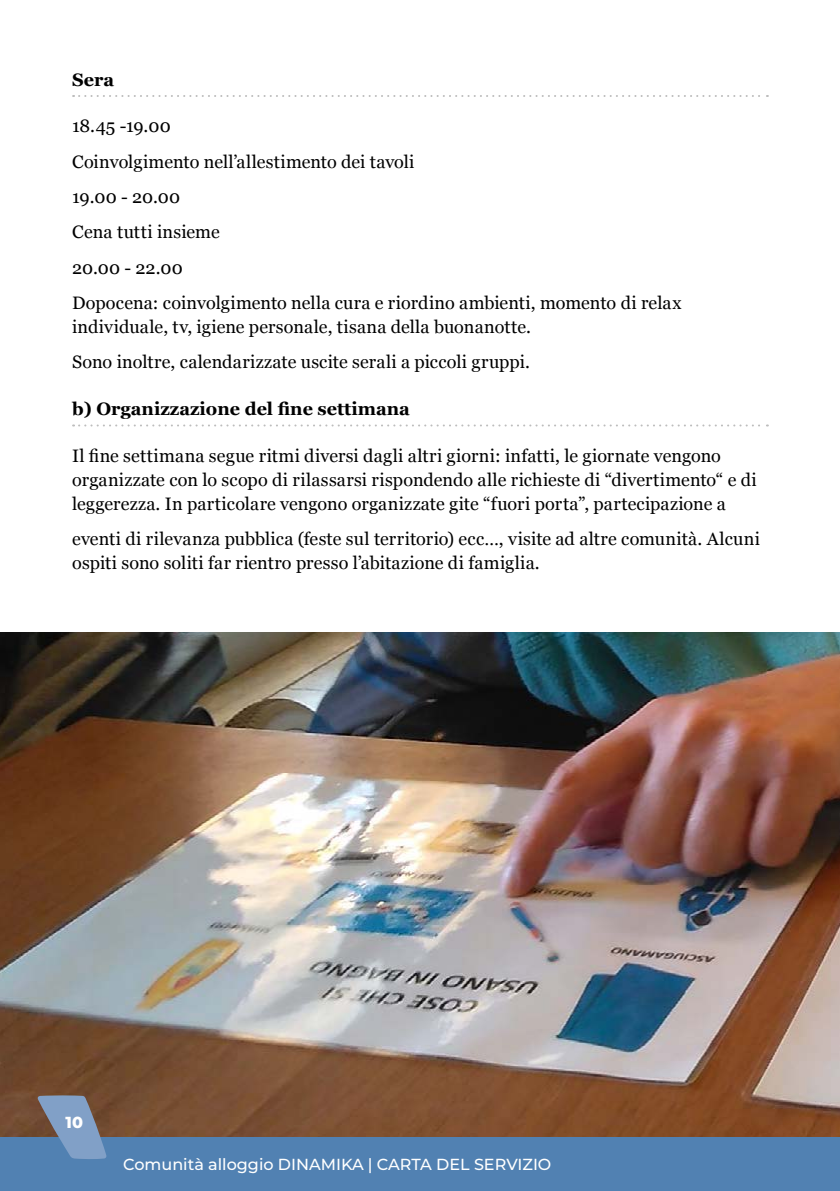
<style>
.page{position:relative;width:840px;height:1191px;background:#fff}
.page>*{position:absolute;margin:0;border:0;box-sizing:border-box;transform-origin:0 0}
.t1{font:18px/35.4px "Georgia";letter-spacing:.01em;color:#000}
.t2{font:700 18px "Georgia";color:#000}
.t3{font:500 16px "Montserrat";color:#fff}
.t4{font:800 16px "Montserrat";color:#fff}
</style>
<div class="page">
<svg style="left:73px;top:95px;width:694px;height:2px"></svg>
<svg style="left:73px;top:424px;width:694px;height:2px"></svg>
<img style="left:0;top:632px;width:839px;height:505px">
<div style="left:0;top:1137px;width:839px;height:54px;background:#5181b2"></div>
<svg style="left:37px;top:1095px;width:70px;height:64px"></svg>
<p class="t2" style="left:72px;top:66px;width:44px">Sera</p>
<p class="t1" style="left:72px;top:108px;width:610px">18.45 -19.00<br>Coinvolgimento nell’allestimento dei tavoli<br>19.00 - 20.00<br>Cena tutti insieme<br>20.00 - 22.00<br>Dopocena: coinvolgimento nella cura e riordino ambienti, momento di relax</p>
<p class="t1" style="left:72px;top:308px;width:460px">individuale, tv, igiene personale, tisana della buonanotte.<br>Sono inoltre, calendarizzate uscite serali a piccoli gruppi.</p>
<p class="t2" style="left:72px;top:395px;width:339px">b) Organizzazione del fine settimana</p>
<p class="t1" style="left:72px;top:443px;width:685px;line-height:24px">Il fine settimana segue ritmi diversi dagli altri giorni: infatti, le giornate vengono organizzate con lo scopo di rilassarsi rispondendo alle richieste di “divertimento“ e di leggerezza. In particolare vengono organizzate gite “fuori porta”, partecipazione a</p>
<p class="t1" style="left:72px;top:526px;width:689px;line-height:24px">eventi di rilevanza pubblica (feste sul territorio) ecc…, visite ad altre comunità. Alcuni ospiti sono soliti far rientro presso l’abitazione di famiglia.</p>
<p class="t4" style="left:66px;top:1110px;width:19px">10</p>
<p class="t3" style="left:123px;top:1153px;width:429px">Comunità alloggio DINAMIKA | CARTA DEL SERVIZIO</p>
</div>
